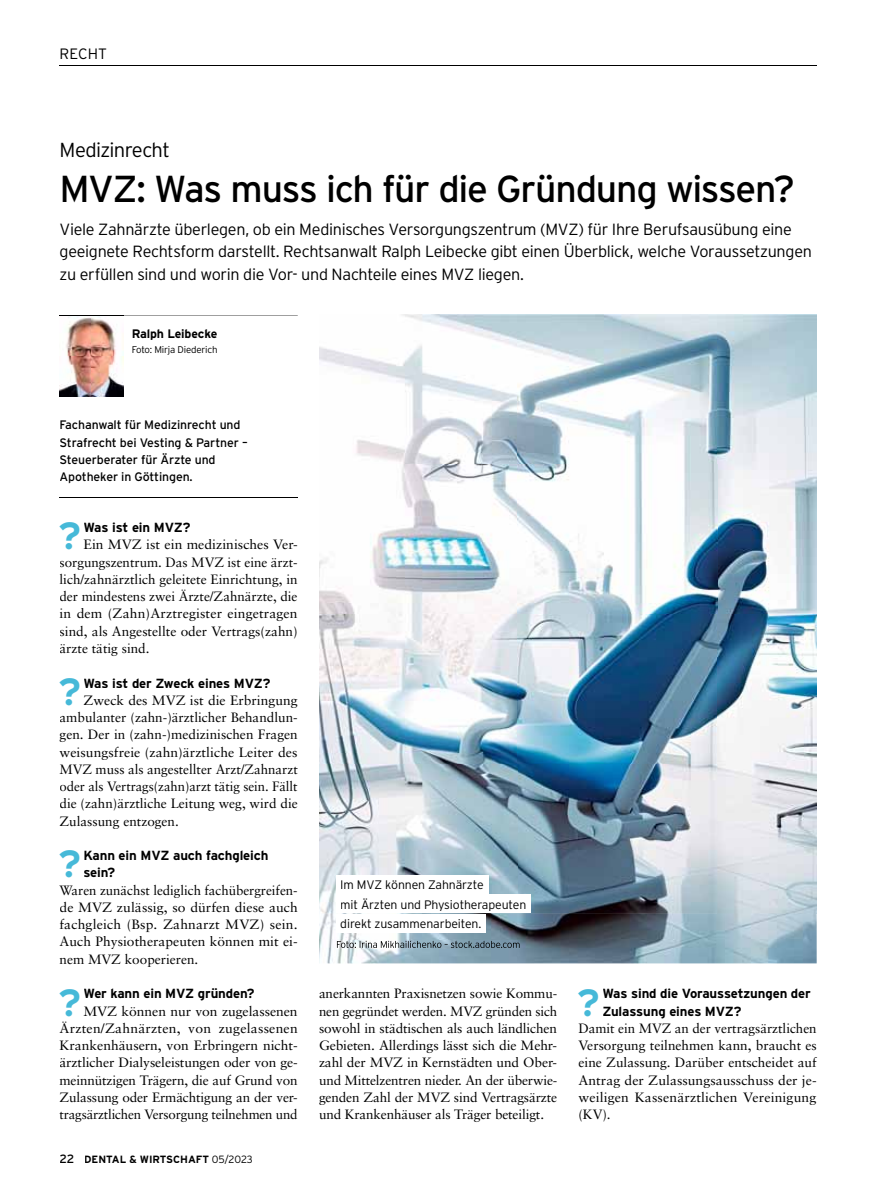
<style>
.page{position:relative;width:889px;height:1200px;background:#fff}
.page>*{position:absolute;margin:0;border:0;box-sizing:border-box;transform-origin:0 0}
.t1{font:700 37.8px "Interstate";color:#46b9d8}
.t2{font:37.5px "Interstate";letter-spacing:-.035em;color:#000}
.t3{font:300 20.25px "Interstate";letter-spacing:-.03em;color:#000}
.t4{font:300 16.2px/22.5px "Interstate";letter-spacing:-.02em;color:#000}
.t5{font:300 15px "Interstate";letter-spacing:.01em;color:#000}
.t6{font:13.5px/17.2px "Sabon";color:#000;text-align:justify}
.t7{font:700 13.2px/17.2px "Interstate";letter-spacing:-.01em;color:#000}
.t8{font:12.3px/17.2px "Interstate";letter-spacing:-.01em;color:#000}
.t9{font:300 12.3px/19.5px "Interstate";letter-spacing:-.01em;color:#000}
.t10{font:700 12.3px "Interstate";letter-spacing:-.01em;color:#000}
.t11{font:700 10.5px "Interstate";color:#000}
.t12{font:300 9.75px "Interstate";letter-spacing:-.02em;color:#000}
.s1{font-weight:400;font-size:12px}
.s2{font-weight:300}
</style>
<div class="page">
<hr style="left:60px;top:66px;width:756px;height:1px;background:#000">
<img style="left:319px;top:315px;width:497px;height:648px">
<img style="left:60px;top:316px;width:63px;height:80px">
<hr style="left:60px;top:497px;width:238px;height:1px;background:#000">
<svg style="left:60px;top:315px;width:238px;height:1px"></svg>
<div style="left:336px;top:875px;width:152px;height:18px;background:#fff"></div>
<div style="left:336px;top:894px;width:194px;height:18px;background:#fff"></div>
<div style="left:336px;top:914px;width:150px;height:18px;background:#fff"></div>
<img style="left:337px;top:940px;width:182px;height:7px">
<p class="t5" style="left:60px;top:45px;width:49px">RECHT</p>
<h3 class="t3" style="left:60px;top:138px;width:112px">Medizinrecht</h3>
<h2 class="t2" style="left:60px;top:167px;width:736px">MVZ: Was muss ich für die Gründung wissen?</h2>
<p class="t4" style="left:60px;top:218px;width:754px">Viele Zahnärzte überlegen, ob ein Medinisches Versorgungszentrum (MVZ) für Ihre Berufsausübung eine geeignete Rechtsform darstellt. Rechtsanwalt Ralph Leibecke gibt einen Überblick, welche Voraussetzungen zu erfüllen sind und worin die Vor- und Nachteile eines MVZ liegen.</p>
<p class="t10" style="left:132px;top:326px;width:87px">Ralph Leibecke</p>
<p class="t12" style="left:132px;top:344px;width:87px">Foto: Mirja Diederich</p>
<p class="t8" style="left:60px;top:416px;width:190px">Fachanwalt für Medizinrecht und<br>Strafrecht bei Vesting &amp; Partner –<br>Steuerberater für Ärzte und<br>Apotheker in Göttingen.</p>
<h1 class="t1" style="left:59px;top:515px;width:24px">?</h1>
<p class="t7" style="left:83px;top:518px;width:108px">Was ist ein MVZ?</p>
<p class="t6" style="left:60px;top:536px;width:240px;text-indent:24px">Ein MVZ ist ein medizinisches Ver&shy;sorgungszentrum. Das MVZ ist eine ärzt&shy;lich/zahnärztlich geleitete Einrichtung, in der mindestens zwei Ärzte/Zahnärzte, die in dem (Zahn)Arztregister eingetragen sind, als Angestellte oder Vertrags(zahn) ärzte tätig sind.</p>
<h1 class="t1" style="left:59px;top:670px;width:24px">?</h1>
<p class="t7" style="left:83px;top:674px;width:188px">Was ist der Zweck eines MVZ?</p>
<p class="t6" style="left:60px;top:691px;width:240px;text-indent:24px">Zweck des MVZ ist die Erbringung ambulanter (zahn-)ärztlicher Behandlun&shy;gen. Der in (zahn-)medizinischen Fragen weisungsfreie (zahn)ärztliche Leiter des MVZ muss als angestellter Arzt/Zahnarzt oder als Vertrags(zahn)arzt tätig sein. Fällt die (zahn)ärztliche Leitung weg, wird die Zulassung entzogen.</p>
<h1 class="t1" style="left:59px;top:842px;width:24px">?</h1>
<p class="t7" style="left:83px;top:846px;width:186px">Kann ein MVZ auch fachgleich sein?</p>
<p class="t6" style="left:60px;top:881px;width:240px">Waren zunächst lediglich fachübergreifen&shy;de MVZ zulässig, so dürfen diese auch fachgleich (Bsp. Zahnarzt MVZ) sein.<br>Auch Physiotherapeuten können mit ei&shy;nem MVZ kooperieren.</p>
<h1 class="t1" style="left:59px;top:980px;width:24px">?</h1>
<p class="t7" style="left:83px;top:984px;width:173px">Wer kann ein MVZ gründen?</p>
<p class="t6" style="left:60px;top:1001px;width:240px;text-indent:24px">MVZ können nur von zugelassenen Ärzten/Zahnärzten, von zugelassenen Krankenhäusern, von Erbringern nicht&shy;ärztlicher Dialyseleistungen oder von ge&shy;meinnützigen Trägern, die auf Grund von Zulassung oder Ermächtigung an der ver&shy;tragsärztlichen Versorgung teilnehmen und</p>
<p class="t11" style="left:60px;top:1152px;width:195px"><span class="s1">22</span> DENTAL &amp; WIRTSCHAFT <span class="s2">05 / 2023</span></p>
<p class="t9" style="left:340px;top:874px;width:187px">Im MVZ können Zahnärzte<br>mit Ärzten und Physiotherapeuten direkt zusammenarbeiten.</p>
<p class="t6" style="left:319px;top:984px;width:240px">anerkannten Praxisnetzen sowie Kommu&shy;nen gegründet werden. MVZ gründen sich sowohl in städtischen als auch ländlichen Gebieten. Allerdings lässt sich die Mehr&shy;zahl der MVZ in Kernstädten und Ober&shy;und Mittelzentren nieder. An der überwie&shy;genden Zahl der MVZ sind Vertragsärzte und Krankenhäuser als Träger beteiligt.</p>
<h1 class="t1" style="left:577px;top:980px;width:24px">?</h1>
<p class="t7" style="left:602px;top:984px;width:210px">Was sind die Voraussetzungen der<br>Zulassung eines MVZ?</p>
<p class="t6" style="left:578px;top:1019px;width:240px">Damit ein MVZ an der vertragsärztlichen Versorgung teilnehmen kann, braucht es eine Zulassung. Darüber entscheidet auf Antrag der Zulassungsausschuss der je&shy;weiligen Kassenärztlichen Vereinigung (KV).</p>
</div>
